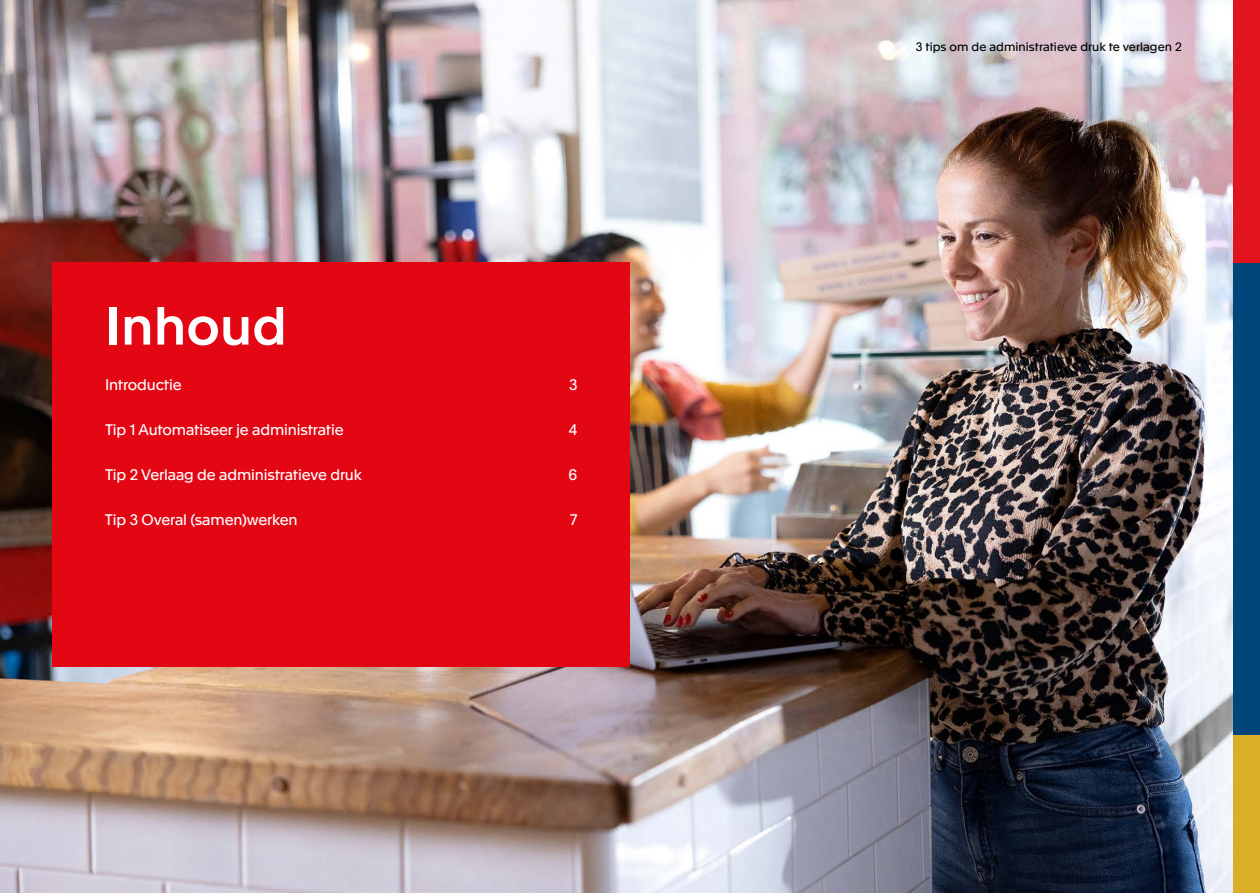
<style>
.page{position:relative;width:1260px;height:893px;background:#fff}
.page>*{position:absolute;margin:0;border:0;box-sizing:border-box;transform-origin:0 0}
.t1{font:500 52.5px "Apax";color:#fff}
.t2{font:15px "Apax";letter-spacing:-.01em;color:#fff}
.t3{font:12px "Apax";color:#000}
</style>
<div class="page">
<img style="left:0;top:0;width:1233px;height:892px">
<div style="left:1233px;top:0;width:27px;height:262px;background:#e1141d"></div>
<div style="left:1233px;top:262px;width:27px;height:473px;background:#00467b"></div>
<div style="left:1233px;top:735px;width:27px;height:157px;background:#dbae29"></div>
<div style="left:52px;top:262px;width:578px;height:405px;background:#e30613"></div>
<h1 class="t1" style="left:105px;top:288px;width:183px">Inhoud</h1>
<p class="t2" style="left:105px;top:373px;width:78px">Introductie</p>
<p class="t2" style="left:569px;top:373px;width:10px">3</p>
<p class="t2" style="left:105px;top:418px;width:240px">Tip 1 Automatiseer je administratie</p>
<p class="t2" style="left:569px;top:418px;width:10px">4</p>
<p class="t2" style="left:105px;top:463px;width:258px">Tip 2 Verlaag de administratieve druk</p>
<p class="t2" style="left:569px;top:463px;width:10px">6</p>
<p class="t2" style="left:105px;top:508px;width:194px">Tip 3 Overal (samen)werken</p>
<p class="t2" style="left:570px;top:508px;width:9px">7</p>
<p class="t3" style="left:916px;top:38px;width:268px">3 tips om de administratieve druk te verlagen 2</p>
</div>
